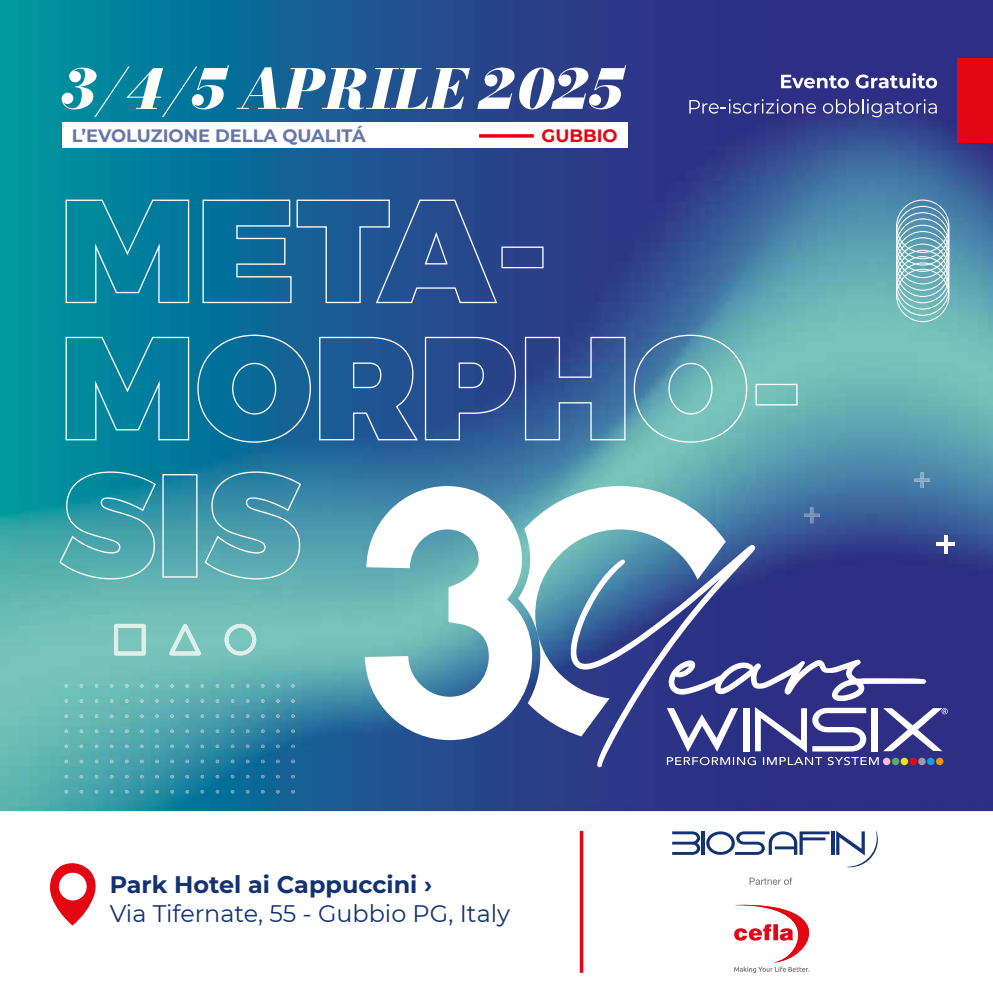
<style>
.page{position:relative;width:993px;height:993px;background:#fff}
.page>*{position:absolute;margin:0;border:0;box-sizing:border-box;transform-origin:0 0}
.t1{font:italic 54.25px "Bodoni Moda";color:#fff}
.t2{font:23.8px "Montserrat";color:#123274}
.t3{font:700 23.8px "Montserrat";color:#123274}
.t4{font:700 17.85px "Montserrat";color:#6776ab}
.t5{font:700 17.85px "Montserrat";color:#e30613}
</style>
<div class="page">
<img style="left:0;top:0;width:992px;height:810px">
<svg style="left:943px;top:535px;width:4px;height:18px"></svg>
<hr style="left:936px;top:542px;width:18px;height:3px;background:#fff">
<img style="left:809px;top:507px;width:4px;height:16px">
<img style="left:803px;top:513px;width:16px;height:3px">
<img style="left:920px;top:472px;width:3px;height:16px">
<img style="left:914px;top:478px;width:15px;height:3px">
<svg style="left:895px;top:199px;width:54px;height:123px;background:#88bac6"></svg>
<img style="left:224px;top:623px;width:32px;height:32px">
<img style="left:114px;top:623px;width:32px;height:32px">
<img style="left:169px;top:623px;width:32px;height:32px">
<svg style="left:291px;top:759px;width:3px;height:4px"></svg>
<svg style="left:291px;top:774px;width:3px;height:4px"></svg>
<svg style="left:291px;top:789px;width:3px;height:4px"></svg>
<svg style="left:276px;top:759px;width:3px;height:4px"></svg>
<svg style="left:276px;top:774px;width:3px;height:4px"></svg>
<svg style="left:276px;top:789px;width:3px;height:4px"></svg>
<svg style="left:261px;top:759px;width:3px;height:4px"></svg>
<svg style="left:261px;top:774px;width:3px;height:4px"></svg>
<svg style="left:261px;top:789px;width:3px;height:4px"></svg>
<svg style="left:246px;top:759px;width:3px;height:4px"></svg>
<svg style="left:246px;top:774px;width:3px;height:4px"></svg>
<svg style="left:246px;top:789px;width:3px;height:4px"></svg>
<svg style="left:231px;top:759px;width:3px;height:4px"></svg>
<svg style="left:231px;top:774px;width:3px;height:4px"></svg>
<svg style="left:231px;top:789px;width:3px;height:4px"></svg>
<svg style="left:216px;top:759px;width:3px;height:4px"></svg>
<svg style="left:216px;top:774px;width:3px;height:4px"></svg>
<svg style="left:216px;top:789px;width:3px;height:4px"></svg>
<svg style="left:200px;top:684px;width:4px;height:3px"></svg>
<svg style="left:200px;top:699px;width:4px;height:3px"></svg>
<svg style="left:200px;top:714px;width:4px;height:3px"></svg>
<svg style="left:200px;top:729px;width:4px;height:3px"></svg>
<svg style="left:200px;top:744px;width:4px;height:3px"></svg>
<svg style="left:200px;top:759px;width:4px;height:4px"></svg>
<svg style="left:200px;top:774px;width:4px;height:4px"></svg>
<svg style="left:200px;top:789px;width:4px;height:4px"></svg>
<svg style="left:185px;top:684px;width:4px;height:3px"></svg>
<svg style="left:185px;top:699px;width:4px;height:3px"></svg>
<svg style="left:185px;top:714px;width:4px;height:3px"></svg>
<svg style="left:185px;top:729px;width:4px;height:3px"></svg>
<svg style="left:185px;top:744px;width:4px;height:3px"></svg>
<svg style="left:185px;top:759px;width:4px;height:4px"></svg>
<svg style="left:185px;top:774px;width:4px;height:4px"></svg>
<svg style="left:185px;top:789px;width:4px;height:4px"></svg>
<svg style="left:170px;top:684px;width:4px;height:3px"></svg>
<svg style="left:170px;top:699px;width:4px;height:3px"></svg>
<svg style="left:170px;top:714px;width:4px;height:3px"></svg>
<svg style="left:170px;top:729px;width:4px;height:3px"></svg>
<svg style="left:170px;top:744px;width:4px;height:3px"></svg>
<svg style="left:170px;top:759px;width:4px;height:4px"></svg>
<svg style="left:170px;top:774px;width:4px;height:4px"></svg>
<svg style="left:170px;top:789px;width:4px;height:4px"></svg>
<svg style="left:155px;top:684px;width:4px;height:3px"></svg>
<svg style="left:155px;top:699px;width:4px;height:3px"></svg>
<svg style="left:155px;top:714px;width:4px;height:3px"></svg>
<svg style="left:155px;top:729px;width:4px;height:3px"></svg>
<svg style="left:155px;top:744px;width:4px;height:3px"></svg>
<svg style="left:155px;top:759px;width:4px;height:4px"></svg>
<svg style="left:155px;top:774px;width:4px;height:4px"></svg>
<svg style="left:155px;top:789px;width:4px;height:4px"></svg>
<svg style="left:140px;top:759px;width:3px;height:4px"></svg>
<svg style="left:140px;top:774px;width:3px;height:4px"></svg>
<svg style="left:140px;top:789px;width:3px;height:4px"></svg>
<svg style="left:125px;top:759px;width:3px;height:4px"></svg>
<svg style="left:125px;top:774px;width:3px;height:4px"></svg>
<svg style="left:125px;top:789px;width:3px;height:4px"></svg>
<svg style="left:110px;top:759px;width:3px;height:4px"></svg>
<svg style="left:110px;top:774px;width:3px;height:4px"></svg>
<svg style="left:110px;top:789px;width:3px;height:4px"></svg>
<svg style="left:95px;top:759px;width:3px;height:4px"></svg>
<svg style="left:95px;top:774px;width:3px;height:4px"></svg>
<svg style="left:95px;top:789px;width:3px;height:4px"></svg>
<svg style="left:80px;top:759px;width:3px;height:4px"></svg>
<svg style="left:80px;top:774px;width:3px;height:4px"></svg>
<svg style="left:80px;top:789px;width:3px;height:4px"></svg>
<svg style="left:65px;top:759px;width:3px;height:4px"></svg>
<svg style="left:65px;top:774px;width:3px;height:4px"></svg>
<svg style="left:65px;top:789px;width:3px;height:4px"></svg>
<div style="left:62px;top:122px;width:565px;height:25px;background:#fff"></div>
<svg style="left:479px;top:134px;width:54px;height:4px"></svg>
<svg style="left:65px;top:199px;width:125px;height:105px;background:#1289a3"></svg>
<svg style="left:202px;top:199px;width:296px;height:105px;background:#276399"></svg>
<div style="left:501px;top:246px;width:42px;height:22px;border:1px solid #fff"></div>
<svg style="left:65px;top:336px;width:125px;height:105px;background:#1289a3"></svg>
<svg style="left:197px;top:334px;width:114px;height:109px;background:#17719c"></svg>
<svg style="left:318px;top:336px;width:198px;height:105px;background:#305b97"></svg>
<svg style="left:524px;top:336px;width:102px;height:105px;background:#3f649c"></svg>
<svg style="left:632px;top:334px;width:115px;height:109px;background:#6bacb5"></svg>
<div style="left:755px;top:383px;width:42px;height:22px;border:1px solid #fff"></div>
<svg style="left:58px;top:470px;width:99px;height:110px;background:#3ea1ac"></svg>
<div style="left:162px;top:474px;width:35px;height:103px;border:1px solid #fff"></div>
<svg style="left:203px;top:470px;width:99px;height:110px;background:#509daf"></svg>
<div style="left:957px;top:58px;width:35px;height:84px;background:#e30613"></div>
<svg style="left:780px;top:75px;width:68px;height:13px"></svg>
<svg style="left:855px;top:73px;width:81px;height:15px"></svg>
<svg style="left:689px;top:99px;width:126px;height:14px;background:#575a9d"></svg>
<svg style="left:822px;top:99px;width:114px;height:18px;background:#575a9c"></svg>
<svg style="left:755px;top:706px;width:192px;height:59px"></svg>
<svg style="left:882px;top:757px;width:8px;height:8px"></svg>
<div style="left:891px;top:757px;width:8px;height:8px;background:#5aae66;border-radius:50%"></div>
<div style="left:900px;top:757px;width:7px;height:8px;background:#ffdd06;border-radius:50%"></div>
<div style="left:909px;top:757px;width:7px;height:8px;background:#e30b17;border-radius:50%"></div>
<svg style="left:917px;top:757px;width:8px;height:8px"></svg>
<svg style="left:926px;top:757px;width:8px;height:8px"></svg>
<svg style="left:935px;top:757px;width:8px;height:8px"></svg>
<svg style="left:570px;top:544px;width:185px;height:223px;background:#4b5298"></svg>
<svg style="left:725px;top:659px;width:201px;height:41px"></svg>
<svg style="left:365px;top:486px;width:167px;height:253px"></svg>
<svg style="left:518px;top:486px;width:207px;height:250px"></svg>
<svg style="left:50px;top:863px;width:46px;height:62px"></svg>
<div style="left:59px;top:872px;width:28px;height:28px;background:#fff;border-radius:50%"></div>
<svg style="left:579px;top:830px;width:4px;height:142px"></svg>
<svg style="left:734px;top:904px;width:75px;height:68px"></svg>
<hr style="left:701px;top:831px;width:3px;height:23px;background:#123274">
<svg style="left:831px;top:831px;width:3px;height:23px"></svg>
<svg style="left:836px;top:831px;width:41px;height:36px"></svg>
<svg style="left:672px;top:831px;width:28px;height:23px"></svg>
<svg style="left:706px;top:831px;width:123px;height:23px"></svg>
<svg style="left:749px;top:877px;width:43px;height:7px"></svg>
<h1 class="t1" style="left:62px;top:52px;width:562px">3/4/5 APRILE 2025</h1>
<p class="t4" style="left:72px;top:122px;width:295px">L’EVOLUZIONE DELLA QUALITÁ</p>
<p class="t5" style="left:541px;top:122px;width:78px">GUBBIO</p>
<p class="t3" style="left:110px;top:867px;width:324px">Park Hotel ai Cappuccini ›</p>
<p class="t2" style="left:110px;top:896px;width:402px">Via Tifernate, 55 - Gubbio PG, Italy</p>
</div>
